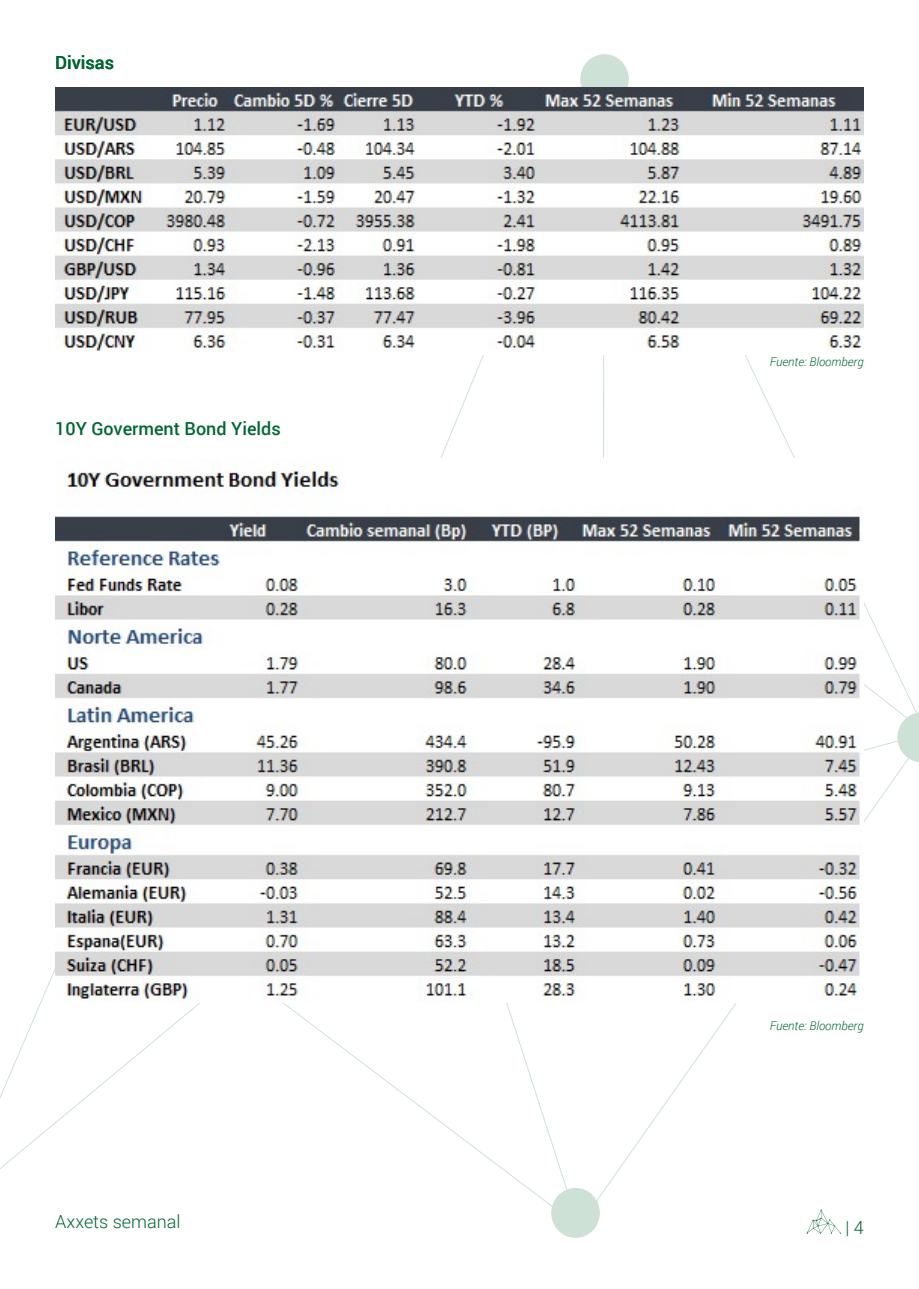
<style>
.page{position:relative;width:919px;height:1289px;background:#fff}
.page>*{position:absolute;margin:0;border:0;box-sizing:border-box;transform-origin:0 0}
.t1{font:500 18px "Roboto";color:#006733}
.t2{font:300 18px "Roboto";color:#006733}
.t3{font:italic 300 12px "Roboto";color:#006733}
</style>
<div class="page">
<div style="left:551px;top:1187px;width:48px;height:50px;background:#cde1d7;border-radius:50%"></div>
<div style="left:580px;top:54px;width:48px;height:50px;background:#cde1d7;border-radius:50%"></div>
<svg style="left:897px;top:712px;width:21px;height:50px"></svg>
<svg style="left:806px;top:1209px;width:34px;height:24px"></svg>
<img style="left:55px;top:464px;width:807px;height:537px">
<img style="left:55px;top:88px;width:808px;height:264px">
<p class="t1" style="left:55px;top:50px;width:60px">Divisas</p>
<p class="t1" style="left:55px;top:415px;width:227px">10Y Goverment Bond Yields</p>
<p class="t3" style="left:769px;top:354px;width:95px">Fuente: Bloomberg</p>
<p class="t3" style="left:769px;top:1017px;width:95px">Fuente: Bloomberg</p>
<p class="t2" style="left:55px;top:1209px;width:127px">Axxets semanal</p>
<p class="t2" style="left:845px;top:1214px;width:20px">|4</p>
</div>
